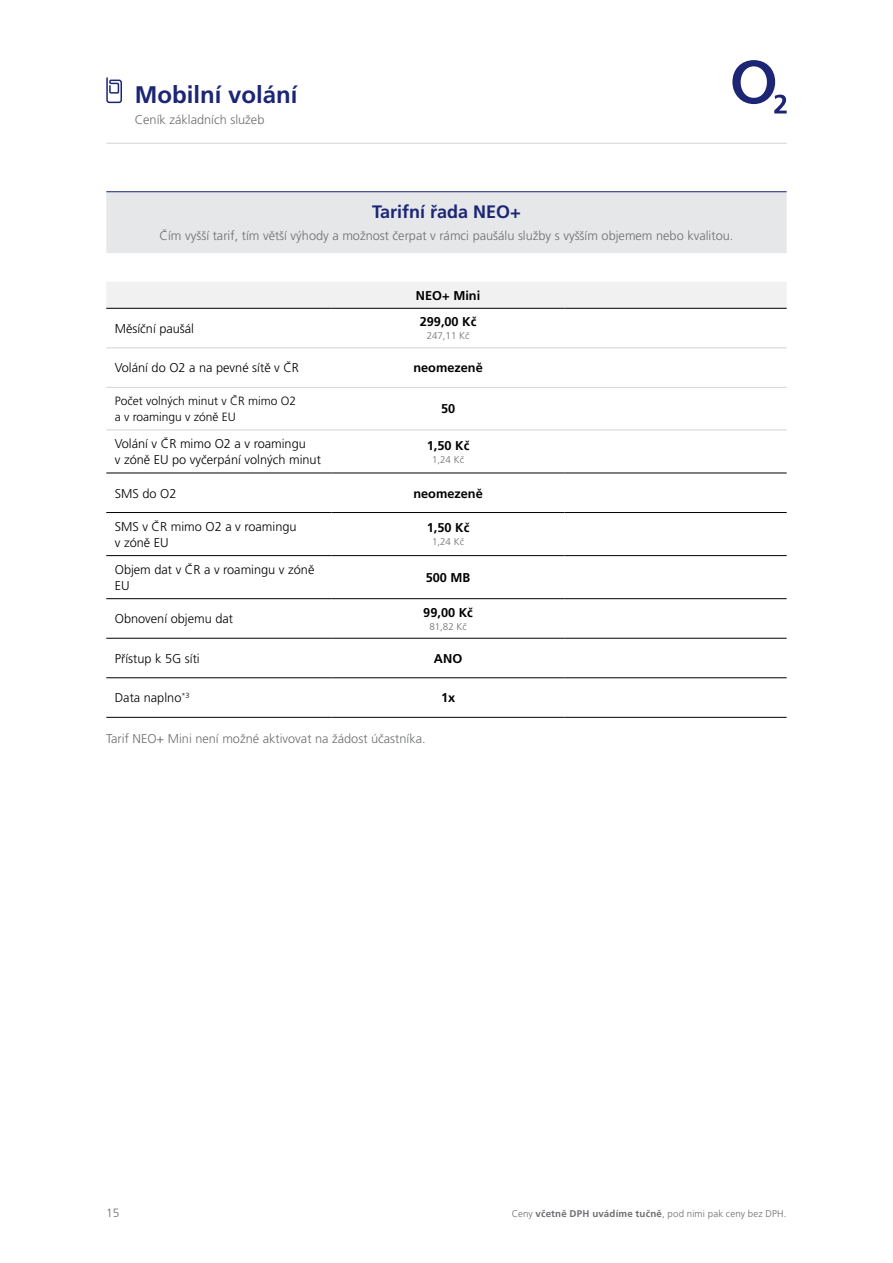
<style>
.page{position:relative;width:893px;height:1263px;background:#fff}
.page>*{position:absolute;margin:0;border:0;box-sizing:border-box;transform-origin:0 0}
.t1{font:700 24px "Frutiger CE";color:#1c2674}
.t2{font:700 18px "Frutiger CE";color:#1c2674}
.t3{font:300 12.75px/16.5px "Frutiger CE";color:#000}
.t4{font:300 12.75px "Frutiger CE";color:#6d6e71}
.t5{font:700 12.75px "Frutiger CE";color:#000}
.t6{font:300 12px/16.5px "Frutiger CE";color:#000}
.t7{font:300 12px "Frutiger CE";color:#6d6e71}
.t8{font:300 9.75px "Frutiger CE";letter-spacing:.005em;color:#6d6e71}
.s1{font-weight:700}
</style>
<div class="page">
<svg style="left:106px;top:77px;width:16px;height:27px"></svg>
<hr style="left:106px;top:143px;width:681px;height:1px;background:#d1d3d4">
<svg style="left:732px;top:60px;width:55px;height:53px"></svg>
<div style="left:106px;top:282px;width:681px;height:26px;background:#f1f1f2"></div>
<hr style="left:106px;top:308px;width:226px;height:1px;background:#000">
<hr style="left:332px;top:308px;width:232px;height:1px;background:#000">
<hr style="left:564px;top:308px;width:223px;height:1px;background:#000">
<hr style="left:106px;top:348px;width:226px;height:1px;background:#d1d3d4">
<hr style="left:332px;top:348px;width:232px;height:1px;background:#d1d3d4">
<hr style="left:564px;top:348px;width:223px;height:1px;background:#d1d3d4">
<hr style="left:106px;top:387px;width:226px;height:1px;background:#d1d3d4">
<hr style="left:332px;top:387px;width:232px;height:1px;background:#d1d3d4">
<hr style="left:564px;top:387px;width:223px;height:1px;background:#d1d3d4">
<hr style="left:106px;top:430px;width:226px;height:1px;background:#d1d3d4">
<hr style="left:332px;top:430px;width:232px;height:1px;background:#d1d3d4">
<hr style="left:564px;top:430px;width:223px;height:1px;background:#d1d3d4">
<hr style="left:106px;top:473px;width:226px;height:1px;background:#000">
<hr style="left:332px;top:473px;width:232px;height:1px;background:#000">
<hr style="left:564px;top:473px;width:223px;height:1px;background:#000">
<hr style="left:106px;top:512px;width:226px;height:1px;background:#000">
<hr style="left:332px;top:512px;width:232px;height:1px;background:#000">
<hr style="left:564px;top:512px;width:223px;height:1px;background:#000">
<hr style="left:106px;top:555px;width:226px;height:1px;background:#000">
<hr style="left:332px;top:555px;width:232px;height:1px;background:#000">
<hr style="left:564px;top:555px;width:223px;height:1px;background:#000">
<hr style="left:106px;top:598px;width:226px;height:1px;background:#000">
<hr style="left:332px;top:598px;width:232px;height:1px;background:#000">
<hr style="left:564px;top:598px;width:223px;height:1px;background:#000">
<hr style="left:106px;top:638px;width:226px;height:1px;background:#000">
<hr style="left:332px;top:638px;width:232px;height:1px;background:#000">
<hr style="left:564px;top:638px;width:223px;height:1px;background:#000">
<hr style="left:106px;top:677px;width:226px;height:1px;background:#000">
<hr style="left:332px;top:677px;width:232px;height:1px;background:#000">
<hr style="left:564px;top:677px;width:223px;height:1px;background:#000">
<hr style="left:106px;top:717px;width:226px;height:1px;background:#000">
<hr style="left:332px;top:717px;width:232px;height:1px;background:#000">
<hr style="left:564px;top:717px;width:223px;height:1px;background:#000">
<div style="left:106px;top:192px;width:681px;height:61px;background:#e6e7e8"></div>
<hr style="left:106px;top:191px;width:681px;height:1px;background:#1c2674">
<h1 class="t1" style="left:135px;top:81px;width:164px">Mobilní volání</h1>
<p class="t4" style="left:135px;top:112px;width:131px">Ceník základních služeb</p>
<h2 class="t2" style="left:372px;top:201px;width:150px">Tarifní řada NEO+</h2>
<p class="t4" style="left:160px;top:229px;width:575px">Čím vyšší tarif, tím větší výhody a možnost čerpat v rámci paušálu služby s vyšším objemem nebo kvalitou.</p>
<p class="t3" style="left:115px;top:320px;width:81px">Měsíční paušál</p>
<p class="t5" style="left:416px;top:288px;width:66px">NEO+ Mini</p>
<p class="t5" style="left:420px;top:315px;width:58px">299,00 Kč</p>
<p class="t8" style="left:427px;top:330px;width:44px">247,11 Kč</p>
<p class="t3" style="left:115px;top:360px;width:186px">Volání do O2 a na pevné sítě v ČR</p>
<p class="t5" style="left:413px;top:361px;width:71px">neomezeně</p>
<p class="t6" style="left:115px;top:392px;width:183px">Počet volných minut v ČR mimo O2 a v roamingu v zóně EU</p>
<p class="t5" style="left:441px;top:402px;width:16px">50</p>
<p class="t3" style="left:115px;top:435px;width:208px">Volání v ČR mimo O2 a v roamingu<br>v zóně EU po vyčerpání volných minut</p>
<p class="t5" style="left:427px;top:438px;width:44px">1,50 Kč</p>
<p class="t8" style="left:432px;top:454px;width:33px">1,24 Kč</p>
<p class="t3" style="left:115px;top:485px;width:63px">SMS do O2</p>
<p class="t5" style="left:413px;top:486px;width:71px">neomezeně</p>
<p class="t3" style="left:115px;top:518px;width:183px">SMS v ČR mimo O2 a v roamingu v zóně EU</p>
<p class="t5" style="left:427px;top:521px;width:44px">1,50 Kč</p>
<p class="t8" style="left:432px;top:536px;width:33px">1,24 Kč</p>
<p class="t3" style="left:115px;top:561px;width:201px">Objem dat v ČR a v roamingu v zóně<br>EU</p>
<p class="t5" style="left:426px;top:570px;width:46px">500 MB</p>
<p class="t3" style="left:115px;top:610px;width:120px">Obnovení objemu dat</p>
<p class="t5" style="left:423px;top:605px;width:51px">99,00 Kč</p>
<p class="t8" style="left:429px;top:621px;width:39px">81,82 Kč</p>
<p class="t3" style="left:115px;top:650px;width:87px">Přístup k 5G síti</p>
<p class="t5" style="left:434px;top:651px;width:30px">ANO</p>
<p class="t3" style="left:115px;top:690px;width:76px">Data naplno<sup>*3</sup></p>
<p class="t5" style="left:441px;top:691px;width:16px">1x</p>
<p class="t4" style="left:106px;top:731px;width:321px">Tarif NEO+ Mini není možné aktivovat na žádost účastníka.</p>
<p class="t7" style="left:106px;top:1206px;width:15px">15</p>
<p class="t8" style="left:512px;top:1208px;width:276px">Ceny <span class="s1">včetně DPH uvádíme tučně</span>, pod nimi pak ceny bez DPH.</p>
</div>
